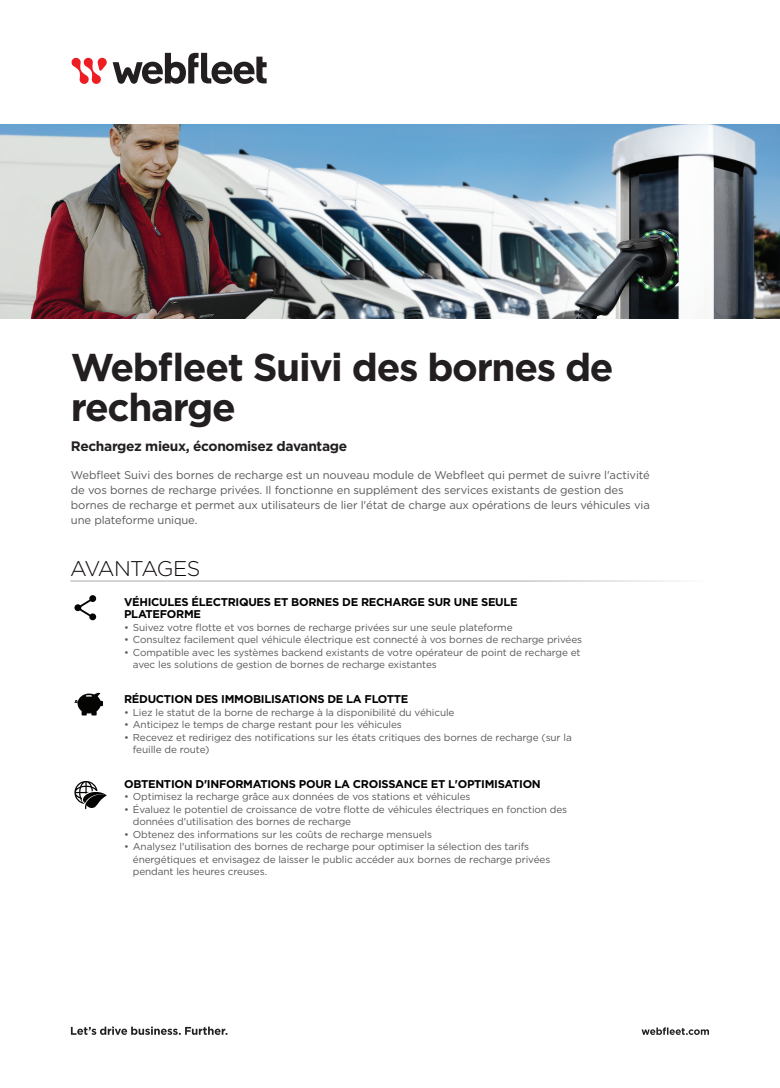
<style>
.page{position:relative;width:780px;height:1088px;background:#fff}
.page>*{position:absolute;margin:0;border:0;box-sizing:border-box;transform-origin:0 0}
.t1{font:700 38.75px/40px "Gotham";letter-spacing:-.035em;color:#231f20}
.t2{font:300 21.25px "Gotham";letter-spacing:-.045em;color:#0c0806}
.t3{font:700 13.75px "Gotham";letter-spacing:-.025em;color:#231f20}
.t4{font:11.25px/15px "Gotham";letter-spacing:-.01em;color:#57585a}
.t5{font:700 11.25px/12.5px "Gotham";letter-spacing:-.025em;color:#000}
.t6{font:10px/12.5px "Gotham";letter-spacing:-.01em;color:#57585a}
</style>
<div class="page">
<svg style="left:71px;top:1026px;width:156px;height:9px"></svg>
<svg style="left:641px;top:1027px;width:68px;height:8px"></svg>
<svg style="left:113px;top:53px;width:153px;height:31px"></svg>
<svg style="left:71px;top:57px;width:36px;height:27px"></svg>
<img style="left:0;top:124px;width:780px;height:195px">
<svg style="left:74px;top:595px;width:22px;height:25px"></svg>
<svg style="left:74px;top:692px;width:29px;height:23px"></svg>
<svg style="left:74px;top:781px;width:33px;height:29px"></svg>
<h1 class="t1" style="left:71px;top:347px;width:544px">Webfleet Suivi des bornes de recharge</h1>
<h3 class="t3" style="left:71px;top:437px;width:278px">Rechargez mieux, économisez davantage</h3>
<p class="t4" style="left:71px;top:467px;width:580px">Webfleet Suivi des bornes de recharge est un nouveau module de Webfleet qui permet de suivre l'activité de vos bornes de recharge privées. Il fonctionne en supplément des services existants de gestion des bornes de recharge et permet aux utilisateurs de lier l'état de charge aux opérations de leurs véhicules via une plateforme unique.</p>
<h2 class="t2" style="left:70px;top:555px;width:131px">AVANTAGES</h2>
<p class="t5" style="left:124px;top:595px;width:395px">VÉHICULES ÉLECTRIQUES ET BORNES DE RECHARGE SUR UNE SEULE<br>PLATEFORME</p>
<p class="t6" style="left:124px;top:620px;width:390px">• Suivez votre flotte et vos bornes de recharge privées sur une seule plateforme</p>
<p class="t6" style="left:124px;top:633px;width:459px">• Consultez facilement quel véhicule électrique est connecté à vos bornes de recharge privées</p>
<p class="t6" style="left:133px;top:645px;width:449px;text-indent:-9px">• Compatible avec les systèmes backend existants de votre opérateur de point de recharge et avec les solutions de gestion de bornes de recharge existantes</p>
<p class="t5" style="left:124px;top:693px;width:286px">RÉDUCTION DES IMMOBILISATIONS DE LA FLOTTE</p>
<p class="t6" style="left:124px;top:706px;width:332px">• Liez le statut de la borne de recharge à la disponibilité du véhicule</p>
<p class="t6" style="left:124px;top:718px;width:279px">• Anticipez le temps de charge restant pour les véhicules</p>
<p class="t6" style="left:133px;top:731px;width:440px;text-indent:-9px">• Recevez et redirigez des notifications sur les états critiques des bornes de recharge (sur la feuille de route)</p>
<p class="t5" style="left:124px;top:777px;width:418px">OBTENTION D'INFORMATIONS POUR LA CROISSANCE ET L'OPTIMISATION</p>
<p class="t6" style="left:124px;top:790px;width:348px">• Optimisez la recharge grâce aux données de vos stations et véhicules</p>
<p class="t6" style="left:133px;top:802px;width:436px;text-indent:-9px">• Évaluez le potentiel de croissance de votre flotte de véhicules électriques en fonction des données d'utilisation des bornes de recharge</p>
<p class="t6" style="left:124px;top:827px;width:309px">• Obtenez des informations sur les coûts de recharge mensuels</p>
<p class="t6" style="left:133px;top:840px;width:419px;text-indent:-9px">• Analysez l'utilisation des bornes de recharge pour optimiser la sélection des tarifs énergétiques et envisagez de laisser le public accéder aux bornes de recharge privées pendant les heures creuses.</p>
</div>
